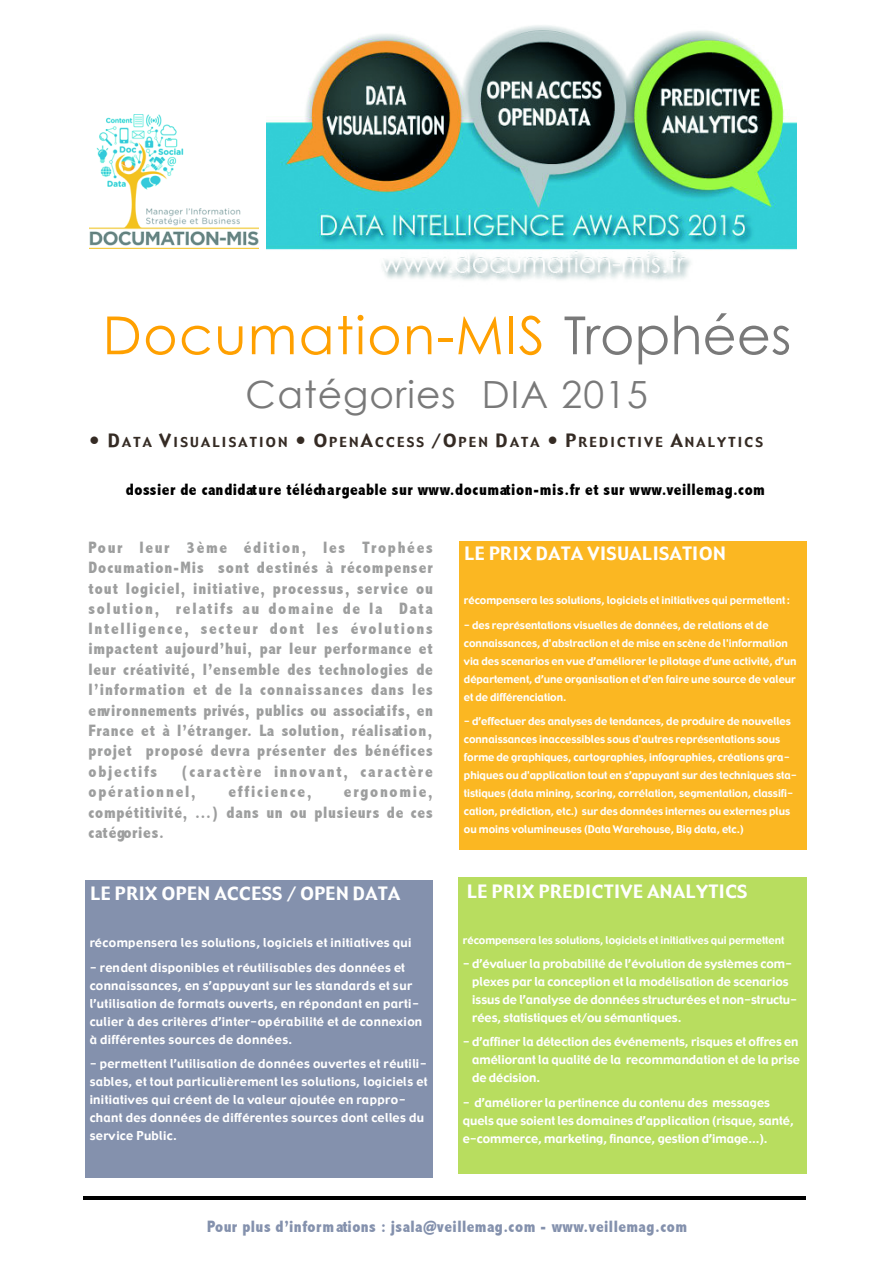
<style>
.page{position:relative;width:893px;height:1263px;background:#fff}
.page>*{position:absolute;margin:0;border:0;box-sizing:border-box;transform-origin:0 0}
.t1{font:52.5px "Century Gothic";color:#ffa000}
.t2{font:37.5px "Century Gothic";letter-spacing:.03em;color:#797979}
.t3{font:18px "Gadget";letter-spacing:.035em;color:#fff}
.t4{font:800 condensed 16.5px/20.4px "Abadi";letter-spacing:.055em;color:#9d9e9e;text-align:justify}
.t5{font:800 condensed 16.5px "Abadi";letter-spacing:.025em;color:#000}
.t6{font:800 condensed 16.5px "Abadi";letter-spacing:.025em;color:#8491ad}
.t7{font:800 condensed 16.5px/20.1px "Abadi";letter-spacing:.11em;color:#9d9e9e}
.t8{font:13.5px "Gadget";color:#352b24}
.t9{font:12px/18px "Gadget";letter-spacing:.025em;color:#fff}
.t10{font:12px/18px "Gadget";color:#fff}
.t11{font:10.5px/18px "Gadget";color:#fff}
.s1{color:#797979}
.s2{font-size:18px}
</style>
<div class="page">
<hr style="left:83px;top:1196px;width:722px;height:4px;background:#000">
<div style="left:459px;top:567px;width:347px;height:282px;background:#fbb722"></div>
<div style="left:459px;top:541px;width:347px;height:26px;background:#fbb722"></div>
<div style="left:458px;top:877px;width:348px;height:30px;background:#b8dd5f"></div>
<div style="left:85px;top:909px;width:347px;height:269px;background:#8491ad"></div>
<div style="left:458px;top:905px;width:348px;height:269px;background:#b8dd5f"></div>
<img style="left:266px;top:25px;width:530px;height:255px">
<div style="left:85px;top:880px;width:347px;height:30px;background:#8491ad"></div>
<img style="left:90px;top:114px;width:169px;height:134px">
<h1 class="t1" style="left:103px;top:301px;width:690px">D o c u m a tio n -M IS <span class="s1">Trophées</span></h1>
<h2 class="t2" style="left:246px;top:370px;width:404px">Catégories DIA 2015</h2>
<p class="t8" style="left:89px;top:434px;width:675px"><span class="s2">• D</span>A T A <span class="s2">V</span>I S U A L I S A T I O N <span class="s2">• O</span>P E N<span class="s2">A</span>C C E S S <span class="s2">/ O</span>P E N <span class="s2">D</span>A T A <span class="s2">• P</span>R E D I C T I V E <span class="s2">A</span>N A L Y T I C S</p>
<h3 class="t5" style="left:126px;top:481px;width:640px">dossier de candidat u re téléch a rge able sur www.d o c u m at io n - m is.fr et sur www.ve ille m ag.c o m</h3>
<p class="t4" style="left:89px;top:538px;width:346px">Pour leur 3ème édition, les Tro p h é e s D o c u m ation-Mis sont destinés à récompenser tout logiciel, initiat ive, pro c e s s u s, service ou solution, re l atifs au domaine de la Dat a I n t e l l i ge n c e, secteur dont les évo l u t i o n s impactent aujourd’hui, par leur perfo rmance et leur créat ivité, l’ensemble des tech n o logies de l ’ i n fo rm ation et de la connaissances dans les e nv ironnements priv é s, publics ou associat i f s, en France et à l’étra n ge r. La solution, réalisat i o n , p rojet proposé dev ra présenter des bénéfices objectifs</p>
<h3 class="t7" style="left:89px;top:762px;width:345px;text-indent:92px">(cara c t è re innovant, cara c t è re o p é rationnel,</h3>
<h3 class="t4" style="left:89px;top:782px;width:346px;text-indent:255px">ergo n o m i e, c o m p é t it ivité, …) dans un ou plusieurs de ces c at é go r ie s.</h3>
<h3 class="t4" style="left:228px;top:782px;width:85px">eff i c i e n c e,</h3>
<h3 class="t3" style="left:90px;top:882px;width:311px">LE PRIX OPEN ACCESS / OPEN DATA</h3>
<p class="t9" style="left:90px;top:934px;width:323px">récompensera les solutions, logiciels et initiatives qui</p>
<p class="t9" style="left:90px;top:958px;width:334px">- rendent disponibles et réutilisables des données et connaissances, en s’appuyant sur les standards et sur l’utilisation de formats ouverts, en répondant en parti&shy;culier à des critères d’inter-opérabilité et de connexion à différentes sources de données.</p>
<p class="t9" style="left:90px;top:1054px;width:339px">- permettent l’utilisation de données ouvertes et réutili&shy;sables, et tout particulièrement les solutions, logiciels et initiatives qui créent de la valeur ajoutée en rappro&shy;chant des données de différentes sources dont celles du service Public.</p>
<h3 class="t3" style="left:464px;top:542px;width:263px">LE PRIX DATA VISUALISATION</h3>
<p class="t11" style="left:464px;top:591px;width:327px">récompensera les solutions, logiciels et initiatives qui permettent :</p>
<p class="t11" style="left:464px;top:616px;width:334px">- des représentations visuelles de données, de relations et de connaissances, d'abstraction et de mise en scène de l'information via des scenarios en vue d’améliorer le pilotage d’une activité, d’un département, d’une organisation et d’en faire une source de valeur et de différenciation.</p>
<p class="t11" style="left:464px;top:712px;width:334px">- d’effectuer des analyses de tendances, de produire de nouvelles connaissances inaccessibles sous d'autres représentations sous forme de graphiques, cartographies, infographies, créations gra&shy;phiques ou d'application tout en s’appuyant sur des techniques sta&shy;tistiques (data mining, scoring, corrélation, segmentation, classifi&shy;cation, prédiction, etc.) sur des données internes ou externes plus ou moins volumineuses (Data Warehouse, Big data, etc.)</p>
<h3 class="t3" style="left:467px;top:880px;width:282px">LE PRIX PREDICTIVE ANALYTICS</h3>
<p class="t11" style="left:463px;top:931px;width:323px">récompensera les solutions, logiciels et initiatives qui permettent</p>
<p class="t10" style="left:472px;top:954px;width:326px;text-indent:-9px">- d’évaluer la probabilité de l’évolution de systèmes com&shy;plexes par la conception et la modélisation de scenarios issus de l’analyse de données structurées et non-structu&shy;rées, statistiques et/ou sémantiques.</p>
<p class="t10" style="left:472px;top:1033px;width:329px;text-align:justify;text-indent:-9px">- d’affiner la détection des événements, risques et offres en améliorant la qualité de la recommandation et de la prise de décision.</p>
<p class="t10" style="left:463px;top:1093px;width:332px">- d’améliorer la pertinence du contenu des messages quels que soient les domaines d’application (risque, santé, e-commerce, marketing, finance, gestion d’image...).</p>
<h3 class="t6" style="left:207px;top:1217px;width:481px">Pour plus d’info rm ations : jsala@ve ille m ag.com - www.ve ille m ag.c o m</h3>
</div>
